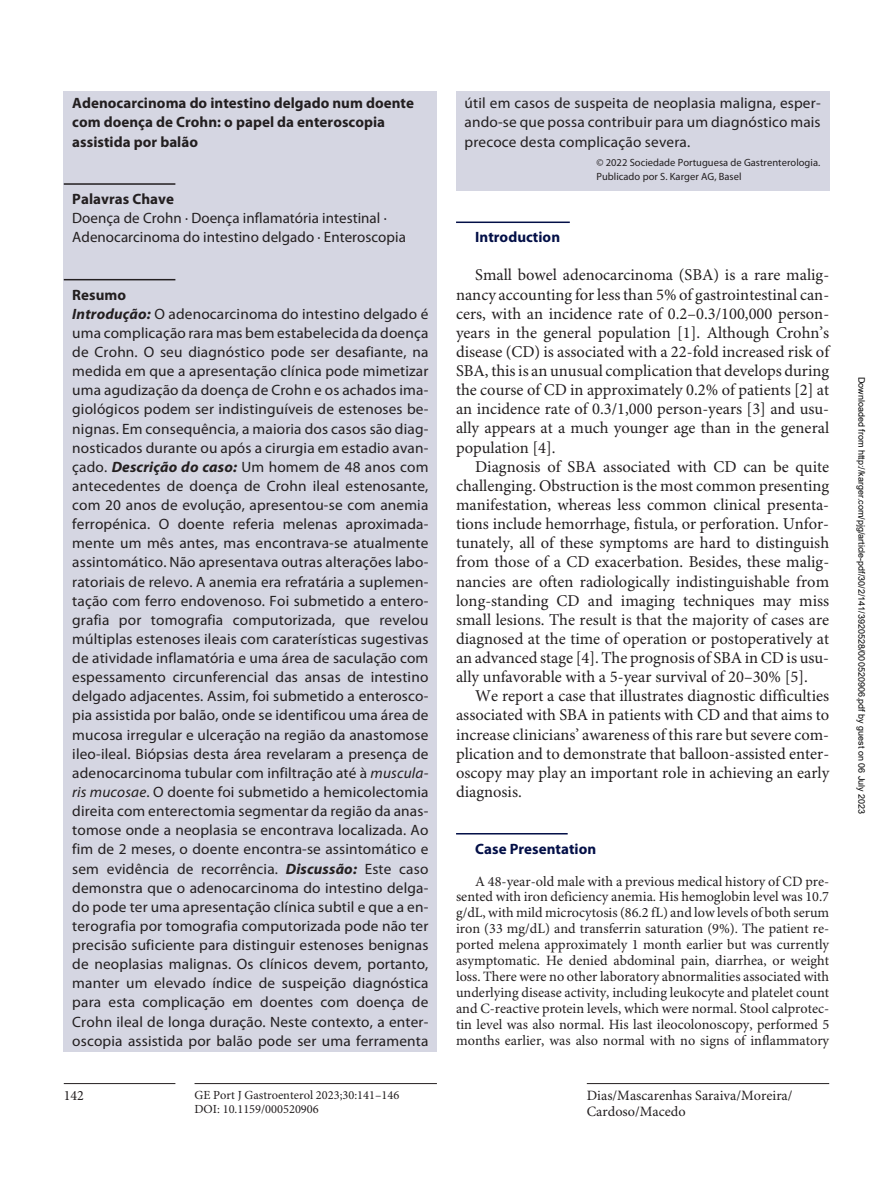
<style>
.page{position:relative;width:893px;height:1191px;background:#fff}
.page>*{position:absolute;margin:0;border:0;box-sizing:border-box;transform-origin:0 0}
.t1{font:16.5px/19px "Minion Pro";color:#231f20;text-align:justify}
.t2{font:15px/19.2px "Myriad Pro";letter-spacing:.01em;color:#231f20}
.t3{font:700 15px/19.2px "Myriad Pro";letter-spacing:.005em;color:#231f20}
.t4{font:700 15px "Myriad Pro";letter-spacing:.005em;color:#030f47}
.t5{font:14.25px/15.9px "Minion Pro";color:#231f20}
.t6{font:12.3px/14px "Minion Pro";color:#231f20}
.t7{font:10.5px/14.7px "Myriad Pro";letter-spacing:.005em;color:#231f20}
.t8{font:9px "Arial";color:#000}
.s1{font-weight:700}
.s2{font-weight:700;font-style:italic}
.s3{font-style:italic}
</style>
<div class="page">
<hr style="left:64px;top:1083px;width:111px;height:1px;background:#231f20">
<hr style="left:195px;top:1083px;width:242px;height:1px;background:#231f20">
<hr style="left:587px;top:1083px;width:242px;height:1px;background:#231f20">
<div style="left:456px;top:91px;width:373px;height:100px;background:#d5d6e2"></div>
<div style="left:64px;top:91px;width:373px;height:960px;background:#d5d6e2"></div>
<hr style="left:64px;top:183px;width:111px;height:2px;background:#231f20">
<hr style="left:64px;top:279px;width:111px;height:1px;background:#231f20">
<hr style="left:456px;top:221px;width:114px;height:2px;background:#030f47">
<hr style="left:456px;top:833px;width:112px;height:1px;background:#030f47">
<p class="t3" style="left:72px;top:94px;width:343px">Adenocarcinoma do intestino delgado num doente com doença de Crohn: o papel da enteroscopia assistida por balão</p>
<p class="t3" style="left:72px;top:189px;width:103px">Palavras Chave</p>
<p class="t2" style="left:72px;top:209px;width:335px">Doença de Crohn · Doença inflamatória intestinal ·<br>Adenocarcinoma do intestino delgado · Enteroscopia</p>
<p class="t2" style="left:72px;top:285px;width:358px"><span class="s1">Resumo<br></span><span class="s2">Introdução:</span> O adenocarcinoma do intestino delgado é uma complicação rara mas bem estabelecida da doença de Crohn. O seu diagnóstico pode ser desafiante, na medida em que a apresentação clínica pode mimetizar uma agudização da doença de Crohn e os achados ima&shy;giológicos podem ser indistinguíveis de estenoses be&shy;nignas. Em consequência, a maioria dos casos são diag&shy;nosticados durante ou após a cirurgia em estadio avan&shy;çado. <span class="s2">Descrição do caso:</span> Um homem de 48 anos com antecedentes de doença de Crohn ileal estenosante, com 20 anos de evolução, apresentou-se com anemia ferropénica. O doente referia melenas aproximada&shy;mente um mês antes, mas encontrava-se atualmente assintomático. Não apresentava outras alterações labo&shy;ratoriais de relevo. A anemia era refratária a suplemen&shy;tação com ferro endovenoso. Foi submetido a entero&shy;grafia por tomografia computorizada, que revelou múltiplas estenoses ileais com caraterísticas sugestivas de atividade inflamatória e uma área de saculação com espessamento circunferencial das ansas de intestino delgado adjacentes. Assim, foi submetido a enterosco&shy;pia assistida por balão, onde se identificou uma área de mucosa irregular e ulceração na região da anastomose ileo-ileal. Biópsias desta área revelaram a presença de adenocarcinoma tubular com infiltração até à <span class="s3">muscula&shy;ris mucosae</span>. O doente foi submetido a hemicolectomia direita com enterectomia segmentar da região da anas&shy;tomose onde a neoplasia se encontrava localizada. Ao fim de 2 meses, o doente encontra-se assintomático e sem evidência de recorrência. <span class="s2">Discussão:</span> Este caso demonstra que o adenocarcinoma do intestino delga&shy;do pode ter uma apresentação clínica subtil e que a en&shy;terografia por tomografia computorizada pode não ter precisão suficiente para distinguir estenoses benignas de neoplasias malignas. Os clínicos devem, portanto, manter um elevado índice de suspeição diagnóstica para esta complicação em doentes com doença de Crohn ileal de longa duração. Neste contexto, a enter&shy;oscopia assistida por balão pode ser uma ferramenta</p>
<p class="t5" style="left:64px;top:1088px;width:22px">142</p>
<p class="t6" style="left:195px;top:1088px;width:206px">GE Port J Gastroenterol 2023;30:141–146<br>DOI: 10.1159/000520906</p>
<p class="t2" style="left:465px;top:94px;width:358px;text-align:justify">útil em casos de suspeita de neoplasia maligna, esper&shy;ando-se que possa contribuir para um diagnóstico mais precoce desta complicação severa.</p>
<p class="t7" style="left:596px;top:155px;width:225px">© 2022 Sociedade Portuguesa de Gastrenterologia.<br>Publicado por S. Karger AG, Basel</p>
<p class="t4" style="left:475px;top:229px;width:86px">Introduction</p>
<p class="t1" style="left:456px;top:266px;width:375px;text-indent:19px">Small bowel adenocarcinoma (SBA) is a rare malig&shy;nancy accounting for less than 5% of gastrointestinal can&shy;cers, with an incidence rate of 0.2–0.3/100,000 person&shy;years in the general population [1]. Although Crohn’s disease (CD) is associated with a 22-fold increased risk of SBA, this is an unusual complication that develops during the course of CD in approximately 0.2% of patients [2] at an incidence rate of 0.3/1,000 person-years [3] and usu&shy;ally appears at a much younger age than in the general population [4].</p>
<p class="t1" style="left:456px;top:457px;width:375px;text-indent:19px">Diagnosis of SBA associated with CD can be quite challenging. Obstruction is the most common presenting manifestation, whereas less common clinical presenta&shy;tions include hemorrhage, fistula, or perforation. Unfor&shy;tunately, all of these symptoms are hard to distinguish from those of a CD exacerbation. Besides, these malig&shy;nancies are often radiologically indistinguishable from long-standing CD and imaging techniques may miss small lesions. The result is that the majority of cases are diagnosed at the time of operation or postoperatively at an advanced stage [4]. The prognosis of SBA in CD is usu&shy;ally unfavorable with a 5-year survival of 20–30% [5].</p>
<p class="t1" style="left:456px;top:687px;width:375px;text-indent:19px">We report a case that illustrates diagnostic difficulties associated with SBA in patients with CD and that aims to increase clinicians’ awareness of this rare but severe com&shy;plication and to demonstrate that balloon-assisted enter&shy;oscopy may play an important role in achieving an early diagnosis.</p>
<p class="t4" style="left:475px;top:840px;width:123px">Case Presentation</p>
<p class="t5" style="left:456px;top:873px;width:375px;text-align:justify;text-indent:19px">A 48-year-old male with a previous medical history of CD pre&shy;sented with iron deficiency anemia. His hemoglobin level was 10.7 g/dL, with mild microcytosis (86.2 fL) and low levels of both serum iron (33 mg/dL) and transferrin saturation (9%). The patient re&shy;ported melena approximately 1 month earlier but was currently asymptomatic. He denied abdominal pain, diarrhea, or weight loss. There were no other laboratory abnormalities associated with underlying disease activity, including leukocyte and platelet count and C-reactive protein levels, which were normal. Stool calprotec&shy;tin level was also normal. His last ileocolonoscopy, performed 5 months earlier, was also normal with no signs of inflammatory</p>
<p class="t5" style="left:587px;top:1088px;width:207px">Dias/Mascarenhas Saraiva/Moreira/<br>Cardoso/Macedo</p>
<p class="t8" style="left:865px;top:377px;width:439px;rotate:90deg">Downloaded from http://karger.com/pjg/article-pdf/30/2/141/3920528/000520906.pdf by guest on 06 July 2023</p>
</div>
